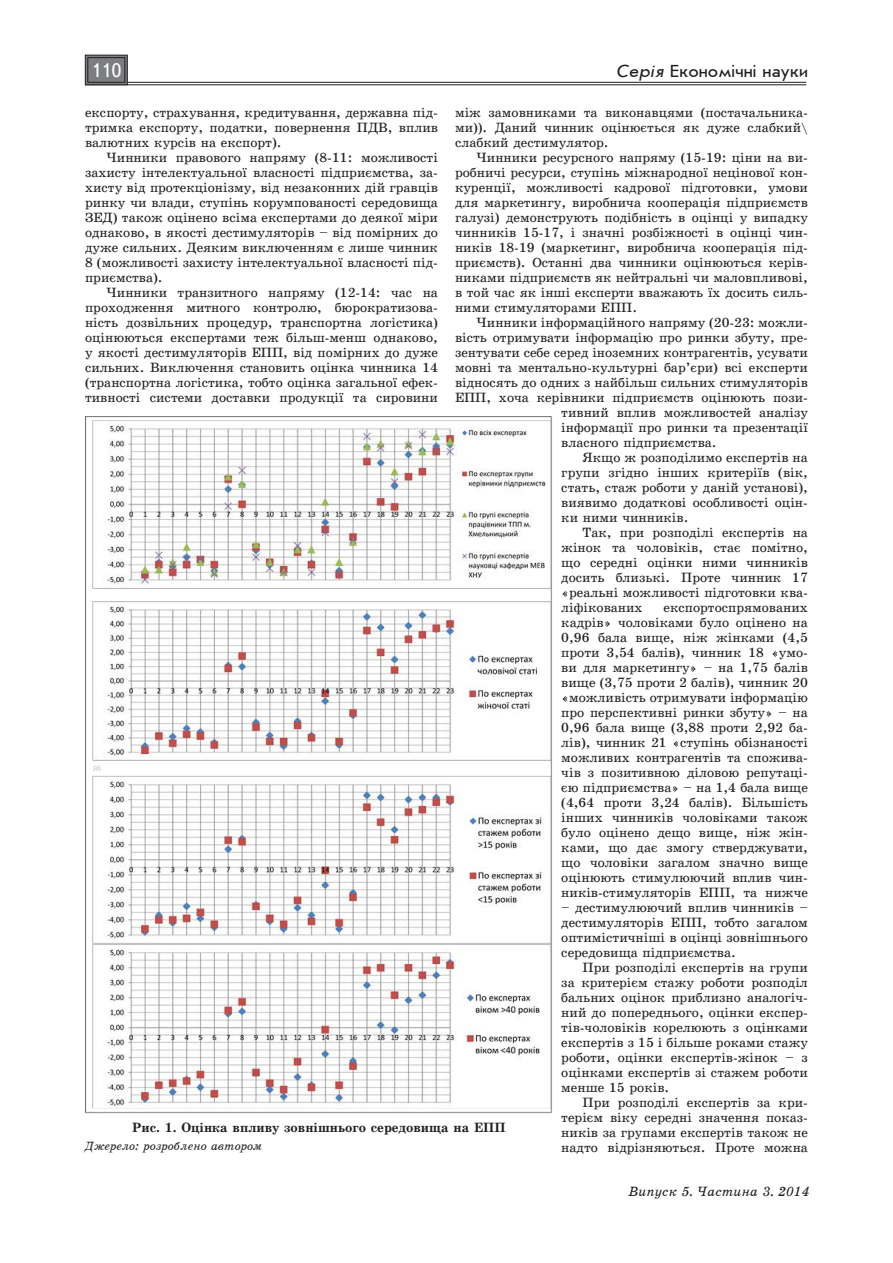
<style>
.page{position:relative;width:893px;height:1263px;background:#fff}
.page>*{position:absolute;margin:0;border:0;box-sizing:border-box;transform-origin:0 0}
.t1{font:19.5px "Ukrainian Text";color:#fff}
.t2{font:18px "Ukrainian Journal Sans";color:#231f20}
.Текст_основной{font:13.5px/15px "Ukrainian School";color:#231f20;text-align:justify}
.Рисунок{font:700 13.5px "Ukrainian School";color:#231f20}
.t3{font:italic 13.5px "Ukrainian School";color:#231f20}
.джерело{font:italic 12px "Ukrainian School";color:#231f20}
.s1{font-style:italic}
</style>
<div class="page">
<hr style="left:85px;top:82px;width:721px;height:1px;background:#231f20">
<hr style="left:85px;top:85px;width:721px;height:1px;background:#231f20">
<svg style="left:85px;top:55px;width:43px;height:30px"></svg>
<div style="left:88px;top:57px;width:37px;height:26px;border:1px solid #231f20"></div>
<img style="left:85px;top:416px;width:467px;height:698px">
<h1 class="t1" style="left:91px;top:60px;width:32px">110</h1>
<h2 class="t2" style="left:616px;top:62px;width:193px"><span class="s1">Серія</span> Економічні науки</h2>
<p class="Текст_основной" style="left:455px;top:105px;width:354px">між замовниками та виконавцями (постачальника&shy;ми)). Даний чинник оцінюється як дуже слабкий\ слабкий дестимулятор.</p>
<p class="Текст_основной" style="left:455px;top:150px;width:354px;text-indent:21px">Чинники ресурсного напряму (15-19: ціни на ви&shy;робничі ресурси, ступінь міжнародної нецінової кон&shy;куренції, можливості кадрової підготовки, умови для маркетингу, виробнича кооперація підприємств галузі) демонструють подібність в оцінці у випадку чинників 15-17, і значні розбіжності в оцінці чин&shy;ників 18-19 (маркетинг, виробнича кооперація під&shy;приємств). Останні два чинники оцінюються керів&shy;никами підприємств як нейтральні чи маловпливові, в той час як інші експерти вважають їх досить силь&shy;ними стимуляторами ЕПП.</p>
<p class="Текст_основной" style="left:476px;top:315px;width:333px">Чинники інформаційного напряму (20-23: можли-</p>
<p class="Текст_основной" style="left:455px;top:330px;width:354px">вість отримувати інформацію про ринки збуту, пре-</p>
<p class="Текст_основной" style="left:455px;top:345px;width:354px">зентувати себе серед іноземних контрагентів, усувати</p>
<p class="Текст_основной" style="left:455px;top:360px;width:354px">мовні та ментально-культурні бар’єри) всі експерти</p>
<p class="Текст_основной" style="left:455px;top:375px;width:354px">відносять до одних з найбільш сильних стимуляторів</p>
<p class="Текст_основной" style="left:455px;top:390px;width:354px">ЕПП, хоча керівники підприємств оцінюють пози-</p>
<p class="Текст_основной" style="left:561px;top:405px;width:248px">тивний вплив можливостей аналізу</p>
<p class="Текст_основной" style="left:561px;top:420px;width:248px">інформації про ринки та презентації</p>
<p class="Текст_основной" style="left:561px;top:435px;width:157px">власного підприємства.</p>
<p class="Текст_основной" style="left:561px;top:450px;width:248px;text-indent:21px">Якщо ж розподілимо експертів на групи згідно інших критеріїв (вік, стать, стаж роботи у даній установі), виявимо додаткові особливості оцін&shy;ки ними чинників.</p>
<p class="Текст_основной" style="left:561px;top:525px;width:248px;text-indent:21px">Так, при розподілі експертів на жінок та чоловіків, стає помітно, що середні оцінки ними чинників досить близькі. Проте чинник 17 «реальні можливості підготовки ква&shy;ліфікованих</p>
<p class="Текст_основной" style="left:85px;top:105px;width:354px">експорту, страхування, кредитування, державна під&shy;тримка експорту, податки, повернення ПДВ, вплив валютних курсів на експорт).</p>
<p class="Текст_основной" style="left:85px;top:150px;width:354px;text-indent:21px">Чинники правового напряму (8-11: можливості захисту інтелектуальної власності підприємства, за&shy;хисту від протекціонізму, від незаконних дій гравців ринку чи влади, ступінь корумпованості середовища ЗЕД) також оцінено всіма експертами до деякої міри однаково, в якості дестимуляторів – від помірних до дуже сильних. Деяким виключенням є лише чинник 8 (можливості захисту інтелектуальної власності під&shy;приємства).</p>
<p class="Текст_основной" style="left:85px;top:285px;width:354px;text-indent:21px">Чинники транзитного напряму (12-14: час на проходження митного контролю, бюрократизова&shy;ність дозвільних процедур, транспортна логістика) оцінюються експертами теж більш-менш однаково, у якості дестимуляторів ЕПП, від помірних до дуже сильних. Виключення становить оцінка чинника 14 (транспортна логістика, тобто оцінка загальної ефек&shy;тивності системи доставки продукції та сировини</p>
<p class="Текст_основной" style="left:561px;top:600px;width:248px;text-indent:102px">експортоспрямованих кадрів» чоловіками було оцінено на 0,96 бала вище, ніж жінками (4,5 проти 3,54 балів), чинник 18 «умо&shy;ви для маркетингу» – на 1,75 балів вище (3,75 проти 2 балів), чинник 20 «можливість отримувати інформацію про перспективні ринки збуту» – на 0,96 бала вище (3,88 проти 2,92 ба&shy;лів), чинник 21 «ступінь обізнаності можливих контрагентів та спожива&shy;чів з позитивною діловою репутаці&shy;єю підприємства» – на 1,4 бала вище (4,64 проти 3,24 балів). Більшість інших чинників чоловіками також було оцінено дещо вище, ніж жін&shy;ками, що дає змогу стверджувати, що чоловіки загалом значно вище оцінюють стимулюючий вплив чин&shy;ників-стимуляторів ЕПП, та нижче</p>
<p class="Текст_основной" style="left:561px;top:900px;width:248px">– дестимулюючий вплив чинників – дестимуляторів ЕПП, тобто загалом оптимістичніші в оцінці зовнішнього середовища підприємства.</p>
<p class="Текст_основной" style="left:561px;top:960px;width:248px;text-indent:21px">При розподілі експертів на групи за критерієм стажу роботи розподіл бальних оцінок приблизно аналогіч&shy;ний до попереднього, оцінки експер&shy;тів-чоловіків корелюють з оцінками експертів з 15 і більше роками стажу роботи, оцінки експертів-жінок – з оцінками експертів зі стажем роботи менше 15 років.</p>
<p class="Текст_основной" style="left:561px;top:1095px;width:248px;text-indent:21px">При розподілі експертів за кри&shy;терієм віку середні значення показ&shy;ників за групами експертів також не надто відрізняються. Проте можна</p>
<p class="Рисунок" style="left:132px;top:1120px;width:375px">Рис. 1. Оцінка впливу зовнішнього середовища на ЕПП</p>
<p class="джерело" style="left:85px;top:1139px;width:178px">Джерело: розроблено автором</p>
<p class="t3" style="left:628px;top:1183px;width:183px">Випуск 5. Частина 3. 2014</p>
</div>
